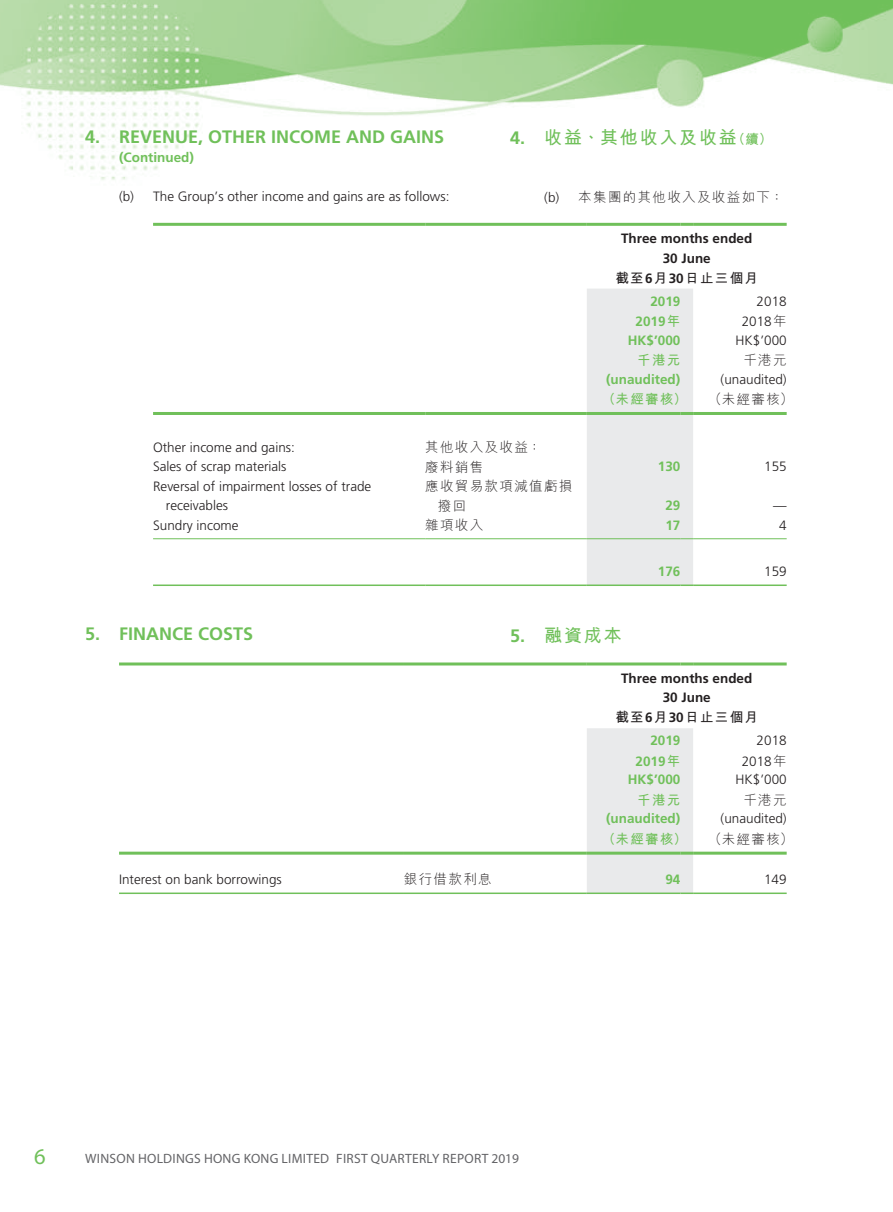
<style>
.page{position:relative;width:893px;height:1212px;background:#fff}
.page>*{position:absolute;margin:0;border:0;box-sizing:border-box;transform-origin:0 0}
.t1{font:22.5px "Myriad Pro";color:#70c05a}
.t2{font:700 18px "Frutiger LT Std";color:#70c05a}
.t3{font:700 18px "M Hei HK";letter-spacing:.1em;color:#70c05a}
.t4{font:300 13.5px/19.5px "Frutiger LT Std";color:#231f20}
.t5{font:700 13.5px "Frutiger LT Std";color:#70c05a}
.t6{font:300 13.5px/19.5px "M Hei HK";letter-spacing:.1em;color:#231f20}
.t7{font:13.5px "Myriad Pro";letter-spacing:.02em;color:#636366}
.t8{font:700 13.5px/19.5px "Frutiger LT Std";color:#231f20;text-align:center}
.t9{font:700 13.5px "M Hei HK";letter-spacing:.1em;color:#231f20}
.t10{font:700 13.5px "M Hei HK";letter-spacing:.1em;color:#70c05a}
.s1{font-family:"Frutiger LT Std"}
.s2{font-size:13.5px}
.s3{font-family:"M Hei HK"}
</style>
<div class="page">
<img style="left:0;top:0;width:893px;height:852px">
<hr style="left:153px;top:412px;width:272px;height:3px;background:#70c05a">
<hr style="left:425px;top:412px;width:162px;height:3px;background:#70c05a">
<hr style="left:693px;top:412px;width:94px;height:3px;background:#70c05a">
<hr style="left:153px;top:538px;width:272px;height:1px;background:#70c05a">
<hr style="left:425px;top:538px;width:162px;height:1px;background:#70c05a">
<hr style="left:693px;top:538px;width:94px;height:1px;background:#70c05a">
<hr style="left:153px;top:584px;width:272px;height:2px;background:#70c05a">
<hr style="left:425px;top:584px;width:162px;height:2px;background:#70c05a">
<div style="left:587px;top:289px;width:106px;height:297px;background:#e9eaeb"></div>
<hr style="left:693px;top:584px;width:94px;height:2px;background:#70c05a">
<hr style="left:153px;top:223px;width:272px;height:3px;background:#70c05a">
<hr style="left:425px;top:223px;width:162px;height:3px;background:#70c05a">
<hr style="left:587px;top:223px;width:93px;height:3px;background:#70c05a">
<svg style="left:680px;top:223px;width:13px;height:3px"></svg>
<hr style="left:693px;top:223px;width:94px;height:3px;background:#70c05a">
<hr style="left:119px;top:892px;width:285px;height:2px;background:#70c05a">
<hr style="left:404px;top:892px;width:183px;height:2px;background:#70c05a">
<hr style="left:693px;top:892px;width:94px;height:2px;background:#70c05a">
<hr style="left:119px;top:852px;width:285px;height:3px;background:#70c05a">
<hr style="left:404px;top:852px;width:183px;height:3px;background:#70c05a">
<div style="left:587px;top:728px;width:106px;height:166px;background:#e9eaeb"></div>
<hr style="left:693px;top:852px;width:94px;height:3px;background:#70c05a">
<hr style="left:119px;top:662px;width:285px;height:3px;background:#70c05a">
<hr style="left:404px;top:662px;width:183px;height:3px;background:#70c05a">
<hr style="left:587px;top:662px;width:93px;height:3px;background:#70c05a">
<svg style="left:680px;top:662px;width:13px;height:3px"></svg>
<hr style="left:693px;top:662px;width:94px;height:3px;background:#70c05a">
<h2 class="t2" style="left:85px;top:126px;width:361px">4. REVENUE, OTHER INCOME AND GAINS</h2>
<p class="t5" style="left:119px;top:149px;width:76px">(Continued)</p>
<p class="t4" style="left:119px;top:187px;width:332px">(b) The Group’s other income and gains are as follows:</p>
<h2 class="t3" style="left:510px;top:124px;width:264px"><span class="s1">4.</span> 收益、其他收入及收益<span class="s2">（續）</span></h2>
<p class="t6" style="left:544px;top:187px;width:241px"><span class="s1">(b)</span> 本集團的其他收入及收益如下：</p>
<p class="t8" style="left:621px;top:229px;width:133px">Three months ended<br>30 June</p>
<p class="t9" style="left:615px;top:268px;width:144px">截至<span class="s1">6</span>月<span class="s1">30</span>日止三個月</p>
<p class="t5" style="left:650px;top:293px;width:32px">2019</p>
<p class="t4" style="left:757px;top:292px;width:32px">2018</p>
<p class="t5" style="left:635px;top:313px;width:46px">2019<span class="s3">年</span></p>
<p class="t4" style="left:742px;top:312px;width:46px">2018<span class="s3">年</span></p>
<p class="t5" style="left:628px;top:332px;width:54px">HK$’000</p>
<p class="t4" style="left:736px;top:331px;width:53px">HK$’000</p>
<p class="t10" style="left:637px;top:350px;width:45px">千港元</p>
<p class="t6" style="left:743px;top:350px;width:45px">千港元</p>
<p class="t5" style="left:606px;top:371px;width:76px">(unaudited)</p>
<p class="t4" style="left:721px;top:369px;width:68px">(unaudited)</p>
<p class="t10" style="left:602px;top:389px;width:87px">（未經審核）</p>
<p class="t6" style="left:708px;top:389px;width:87px">（未經審核）</p>
<p class="t4" style="left:153px;top:437px;width:143px">Other income and gains:</p>
<p class="t6" style="left:425px;top:437px;width:118px">其他收入及收益：</p>
<p class="t4" style="left:153px;top:457px;width:135px">Sales of scrap materials</p>
<p class="t6" style="left:425px;top:457px;width:60px">廢料銷售</p>
<p class="t5" style="left:658px;top:458px;width:24px">130</p>
<p class="t4" style="left:764px;top:457px;width:24px">155</p>
<p class="t4" style="left:166px;top:476px;width:207px;text-indent:-13px">Reversal of impairment losses of trade receivables</p>
<p class="t6" style="left:438px;top:476px;width:136px;text-indent:-13px">應收貿易款項減值虧損撥回</p>
<p class="t5" style="left:665px;top:497px;width:17px">29</p>
<p class="t4" style="left:773px;top:496px;width:15px">—</p>
<p class="t4" style="left:153px;top:515px;width:87px">Sundry income</p>
<p class="t6" style="left:425px;top:515px;width:60px">雜項收入</p>
<p class="t5" style="left:665px;top:517px;width:17px">17</p>
<p class="t4" style="left:779px;top:515px;width:9px">4</p>
<p class="t5" style="left:658px;top:563px;width:24px">176</p>
<p class="t4" style="left:764px;top:561px;width:24px">159</p>
<h2 class="t2" style="left:85px;top:623px;width:170px">5. FINANCE COSTS</h2>
<h2 class="t3" style="left:510px;top:622px;width:113px"><span class="s1">5.</span> 融資成本</h2>
<p class="t8" style="left:621px;top:668px;width:133px">Three months ended<br>30 June</p>
<p class="t9" style="left:615px;top:707px;width:144px">截至<span class="s1">6</span>月<span class="s1">30</span>日止三個月</p>
<p class="t5" style="left:650px;top:733px;width:32px">2019</p>
<p class="t4" style="left:757px;top:731px;width:32px">2018</p>
<p class="t5" style="left:635px;top:753px;width:46px">2019<span class="s3">年</span></p>
<p class="t4" style="left:742px;top:751px;width:46px">2018<span class="s3">年</span></p>
<p class="t5" style="left:628px;top:772px;width:54px">HK$’000</p>
<p class="t4" style="left:736px;top:770px;width:53px">HK$’000</p>
<p class="t10" style="left:637px;top:790px;width:45px">千港元</p>
<p class="t6" style="left:743px;top:790px;width:45px">千港元</p>
<p class="t5" style="left:606px;top:811px;width:76px">(unaudited)</p>
<p class="t4" style="left:721px;top:809px;width:68px">(unaudited)</p>
<p class="t10" style="left:602px;top:829px;width:87px">（未經審核）</p>
<p class="t6" style="left:708px;top:828px;width:87px">（未經審核）</p>
<p class="t4" style="left:119px;top:869px;width:164px">Interest on bank borrowings</p>
<p class="t6" style="left:404px;top:869px;width:89px">銀行借款利息</p>
<p class="t5" style="left:665px;top:871px;width:17px">94</p>
<p class="t4" style="left:764px;top:869px;width:24px">149</p>
<h1 class="t1" style="left:34px;top:1142px;width:13px">6</h1>
<p class="t7" style="left:85px;top:1150px;width:435px">WINSON HOLDINGS HONG KONG LIMITED FIRST QUARTERLY REPORT 2019</p>
</div>
